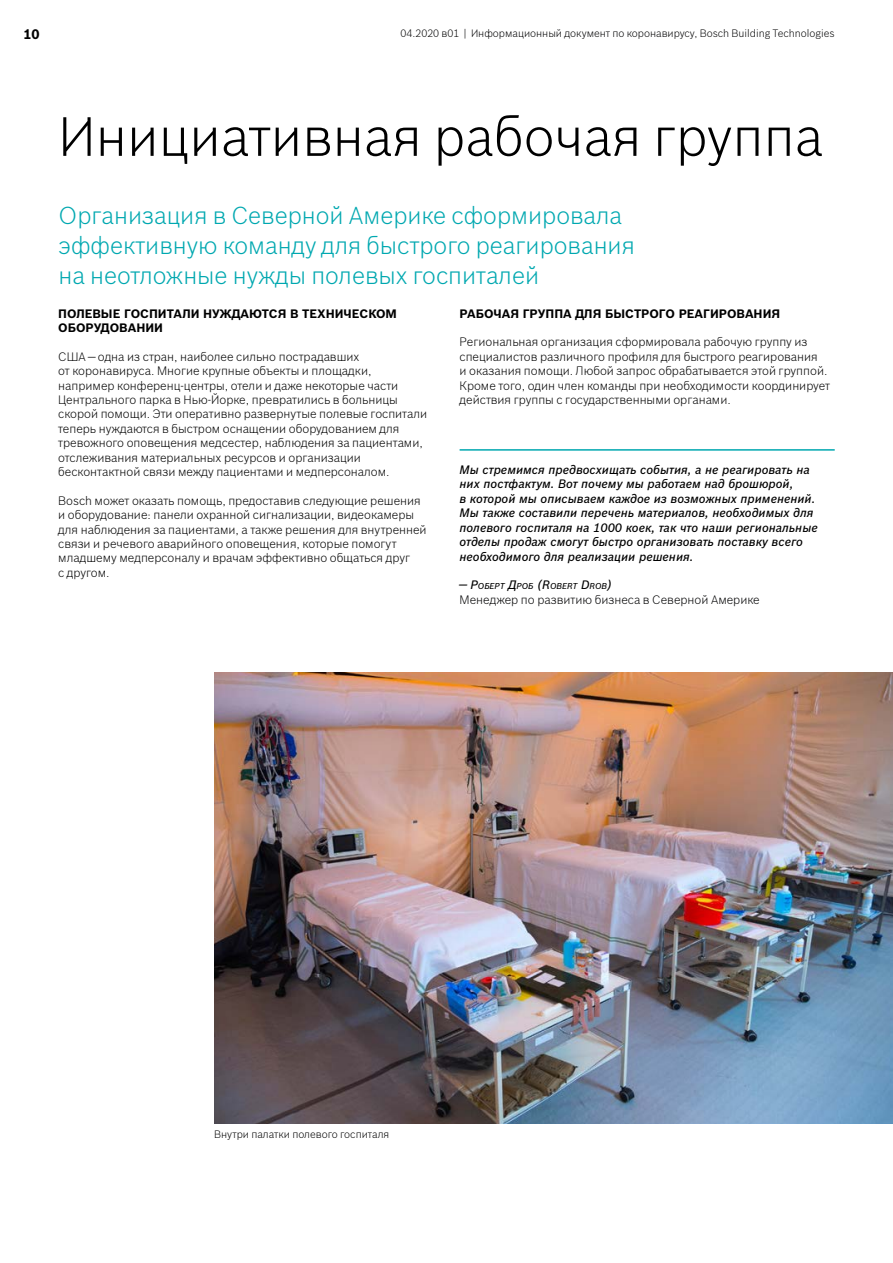
<style>
.page{position:relative;width:893px;height:1263px;background:#fff}
.page>*{position:absolute;margin:0;border:0;box-sizing:border-box;transform-origin:0 0}
.t1{font:300 54px "Bosch Sans";color:#000}
.t2{font:300 24px/30px "Bosch Sans";color:#00a8b0}
.t3{font:700 13.5px "Bosch Sans";color:#000}
.t4{font:300 12px/14.4px "Bosch Sans";color:#000}
.t5{font:italic 500 12px/14.4px "Bosch Sans";color:#000}
.t6{font:700 12px/14.4px "Bosch Sans";color:#000}
.t7{font:300 12px "Bosch Sans";color:#020203}
.t8{font:300 10.5px "Bosch Sans";color:#020203}
.t9{font:300 10.5px "Bosch Sans";color:#000}
.t10{font:italic 500 8.4px "Bosch Sans";color:#000}
.s1{font-size:12px}
</style>
<div class="page">
<hr style="left:460px;top:449px;width:375px;height:2px;background:#00a8b0">
<img style="left:214px;top:673px;width:679px;height:451px">
<p class="t3" style="left:23px;top:24px;width:18px">10</p>
<p class="t8" style="left:400px;top:25px;width:436px">04.2020 в01 | Информационный документ по коронавирусу, Bosch Building Technologies</p>
<h1 class="t1" style="left:58px;top:98px;width:766px">Инициативная рабочая группа</h1>
<h2 class="t2" style="left:59px;top:199px;width:578px">Организация в Северной Америке сформировала эффективную команду для быстрого реагирования на неотложные нужды полевых госпиталей</h2>
<p class="t6" style="left:58px;top:305px;width:340px">ПОЛЕВЫЕ ГОСПИТАЛИ НУЖДАЮТСЯ В ТЕХНИЧЕСКОМ<br>ОБОРУДОВАНИИ</p>
<p class="t4" style="left:58px;top:349px;width:370px">США — одна из стран, наиболее сильно пострадавших<br>от коронавируса. Многие крупные объекты и площадки, например конференц-центры, отели и даже некоторые части Центрального парка в Нью-Йорке, превратились в больницы скорой помощи. Эти оперативно развернутые полевые госпитали теперь нуждаются в быстром оснащении оборудованием для тревожного оповещения медсестер, наблюдения за пациентами, отслеживания материальных ресурсов и организации бесконтактной связи между пациентами и медперсоналом.</p>
<p class="t4" style="left:58px;top:493px;width:370px">Bosch может оказать помощь, предоставив следующие решения и оборудование: панели охранной сигнализации, видеокамеры для наблюдения за пациентами, а также решения для внутренней связи и речевого аварийного оповещения, которые помогут младшему медперсоналу и врачам эффективно общаться друг<br>с другом.</p>
<p class="t6" style="left:460px;top:305px;width:322px">РАБОЧАЯ ГРУППА ДЛЯ БЫСТРОГО РЕАГИРОВАНИЯ</p>
<p class="t4" style="left:460px;top:334px;width:372px">Региональная организация сформировала рабочую группу из специалистов различного профиля для быстрого реагирования<br>и оказания помощи. Любой запрос обрабатывается этой группой.<br>Кроме того, один член команды при необходимости координирует действия группы с государственными органами.</p>
<p class="t5" style="left:460px;top:462px;width:360px">Мы стремимся предвосхищать события, а не реагировать на них постфактум. Вот почему мы работаем над брошюрой,<br>в которой мы описываем каждое из возможных применений.<br>Мы также составили перечень материалов, необходимых для полевого госпиталя на 1000 коек, так что наши региональные отделы продаж смогут быстро организовать поставку всего необходимого для реализации решения.</p>
<p class="t10" style="left:460px;top:580px;width:154px"><span class="s1">—</span> <span class="s1">Р</span>ОБЕРТ <span class="s1">Д</span>РОБ <span class="s1">(R</span>OBERT <span class="s1">D</span>ROB<span class="s1">)</span></p>
<p class="t7" style="left:460px;top:591px;width:302px">Менеджер по развитию бизнеса в Северной Америке</p>
<p class="t9" style="left:214px;top:1126px;width:177px">Внутри палатки полевого госпиталя</p>
</div>
